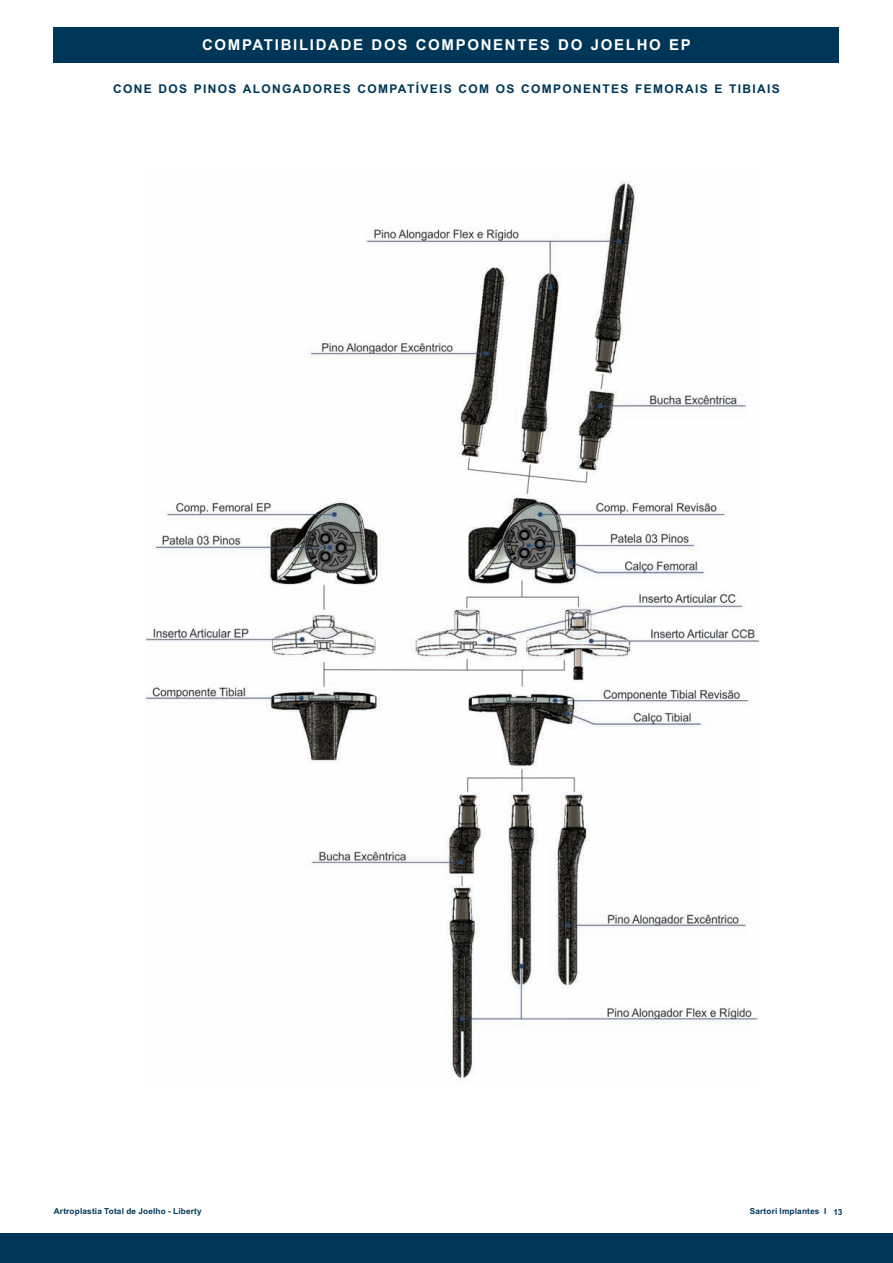
<style>
.page{position:relative;width:893px;height:1263px;background:#fff}
.page>*{position:absolute;margin:0;border:0;box-sizing:border-box;transform-origin:0 0}
.t1{font:700 15px "Arial";letter-spacing:.11em;color:#fff}
.t2{font:700 12px "Arial";letter-spacing:.11em;color:#003657}
.t3{font:700 8.25px "Arial";letter-spacing:.02em;color:#003657}
</style>
<div class="page">
<div style="left:54px;top:27px;width:785px;height:36px;background:#003657"></div>
<img style="left:147px;top:181px;width:610px;height:899px">
<div style="left:0;top:1233px;width:892px;height:30px;background:#003657"></div>
<p class="t1" style="left:202px;top:39px;width:490px">COMPATIBILIDADE DOS COMPONENTES DO JOELHO EP</p>
<p class="t2" style="left:113px;top:84px;width:668px">CONE DOS PINOS ALONGADORES COMPATÍVEIS COM OS COMPONENTES FEMORAIS E TIBIAIS</p>
<p class="t3" style="left:54px;top:1208px;width:149px">Artroplastia Total de Joelho - Liberty</p>
<p class="t3" style="left:749px;top:1208px;width:94px">Sartori Implantes I 13</p>
</div>
